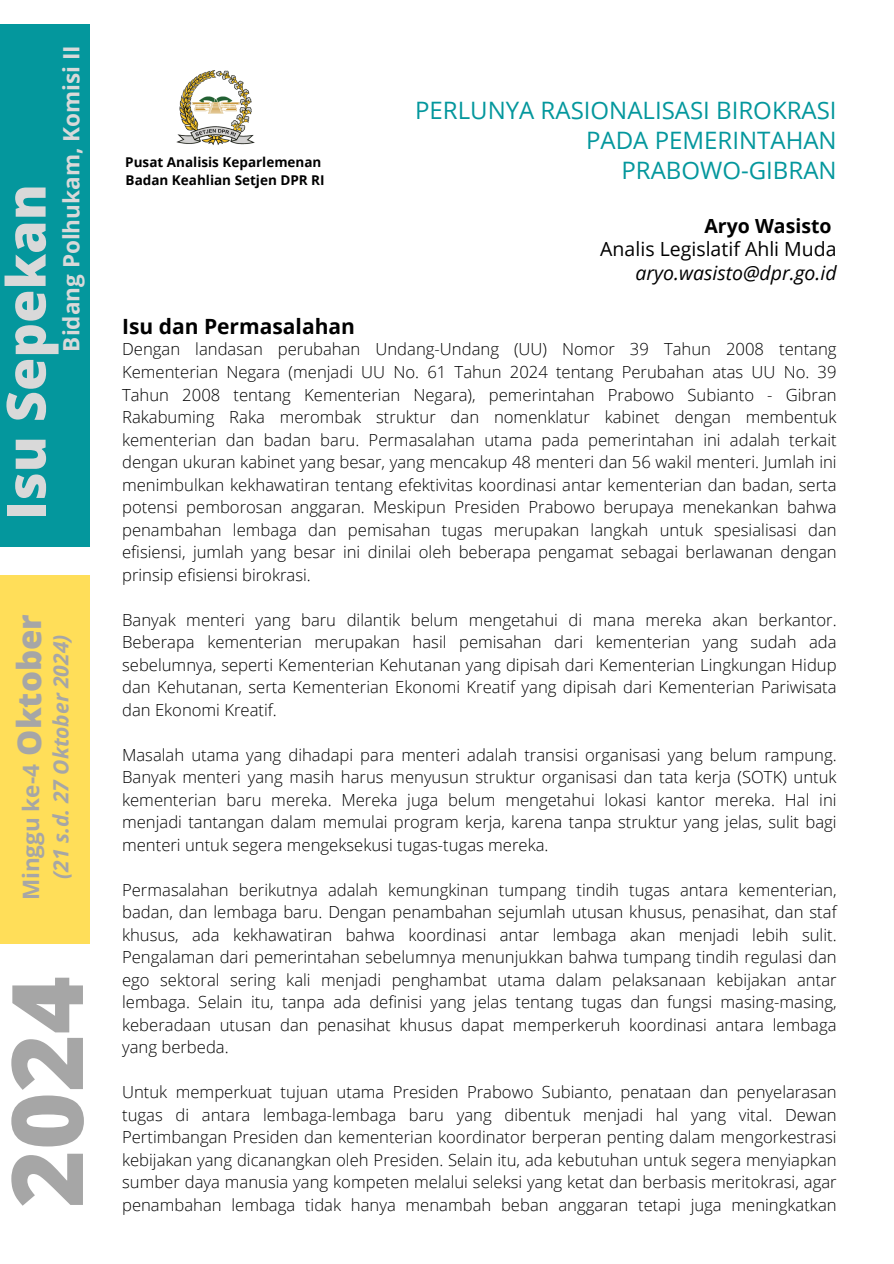
<style>
.page{position:relative;width:894px;height:1264px;background:#fff}
.page>*{position:absolute;margin:0;border:0;box-sizing:border-box;transform-origin:0 0}
.t1{font:800 98.85px "Open Sans";color:#a6a6a6}
.t2{font:800 54px "Open Sans";color:#d9d9d9}
.t3{font:800 33px "Open Sans";color:#a6a6a6}
.t4{font:24px/30.3px "Open Sans";color:#04979d;text-align:right}
.t5{font:700 22.5px "Open Sans";color:#d9d9d9}
.t6{font:700 22.5px "Open Sans";color:#a6a6a6}
.t7{font:italic 700 21px "Open Sans";color:#a6a6a6}
.t8{font:700 21px "Open Sans";color:#000}
.t9{font:19.5px "Open Sans";color:#000}
.t10{font:italic 19.5px "Open Sans";color:#000}
.t11{font:700 19.5px "Open Sans";color:#000}
.t12{font:300 16.65px/22.5px "Open Sans";color:#000;text-align:justify}
.t13{font:700 13.5px "Open Sans";color:#000}
</style>
<div class="page">
<div style="left:0;top:25px;width:89px;height:522px;background:#04979d"></div>
<div style="left:0;top:575px;width:89px;height:368px;background:#ffde59"></div>
<img style="left:176px;top:70px;width:79px;height:75px">
<p class="t5" style="left:55px;top:351px;width:308px;rotate:-90deg">Bidang Polhukam, Komisi II</p>
<p class="t2" style="left:-12px;top:520px;width:337px;rotate:-90deg">Isu Sepekan</p>
<p class="t3" style="left:6px;top:755px;width:143px;rotate:-90deg">Oktober</p>
<h6 class="t6" style="left:15px;top:900px;width:138px;rotate:-90deg">Minggu ke-4</h6>
<p class="t7" style="left:46px;top:878px;width:247px;rotate:-90deg">(21 s.d. 27 Oktober 2024)</p>
<p class="t1" style="left:-23px;top:1207px;width:233px;rotate:-90deg">2024</p>
<p class="t13" style="left:125px;top:152px;width:198px">Pusat Analisis Keparlemenan</p>
<p class="t13" style="left:126px;top:170px;width:200px">Badan Keahlian Setjen DPR RI</p>
<h4 class="t8" style="left:122px;top:312px;width:234px">Isu dan Permasalahan</h4>
<p class="t4" style="left:415px;top:94px;width:423px">PERLUNYA RASIONALISASI BIROKRASI<br>PADA PEMERINTAHAN<br>PRABOWO-GIBRAN</p>
<p class="t11" style="left:704px;top:212px;width:129px">Aryo Wasisto</p>
<p class="t9" style="left:600px;top:235px;width:238px">Analis Legislatif Ahli Muda</p>
<p class="t10" style="left:635px;top:259px;width:202px">aryo.wasisto@dpr.go.id</p>
<h5 class="t12" style="left:122px;top:338px;width:715px">Dengan landasan perubahan Undang-Undang (UU) Nomor 39 Tahun 2008 tentang Kementerian Negara (menjadi UU No. 61 Tahun 2024 tentang Perubahan atas UU No. 39<br>Tahun 2008 tentang Kementerian Negara), pemerintahan Prabowo Subianto - Gibran Rakabuming Raka merombak struktur dan nomenklatur kabinet dengan membentuk kementerian dan badan baru. Permasalahan utama pada pemerintahan ini adalah terkait dengan ukuran kabinet yang besar, yang mencakup 48 menteri dan 56 wakil menteri. Jumlah ini menimbulkan kekhawatiran tentang efektivitas koordinasi antar kementerian dan badan, serta potensi pemborosan anggaran. Meskipun Presiden Prabowo berupaya menekankan bahwa penambahan lembaga dan pemisahan tugas merupakan langkah untuk spesialisasi dan efisiensi, jumlah yang besar ini dinilai oleh beberapa pengamat sebagai berlawanan dengan prinsip efisiensi birokrasi.</h5>
<h3 class="t12" style="left:122px;top:608px;width:715px">Banyak menteri yang baru dilantik belum mengetahui di mana mereka akan berkantor.<br>Beberapa kementerian merupakan hasil pemisahan dari kementerian yang sudah ada sebelumnya, seperti Kementerian Kehutanan yang dipisah dari Kementerian Lingkungan Hidup dan Kehutanan, serta Kementerian Ekonomi Kreatif yang dipisah dari Kementerian Pariwisata dan Ekonomi Kreatif.</h3>
<h5 class="t12" style="left:122px;top:743px;width:715px">Masalah utama yang dihadapi para menteri adalah transisi organisasi yang belum rampung.<br>Banyak menteri yang masih harus menyusun struktur organisasi dan tata kerja (SOTK) untuk kementerian baru mereka. Mereka juga belum mengetahui lokasi kantor mereka. Hal ini menjadi tantangan dalam memulai program kerja, karena tanpa struktur yang jelas, sulit bagi menteri untuk segera mengeksekusi tugas-tugas mereka.</h5>
<h6 class="t12" style="left:122px;top:878px;width:715px">Permasalahan berikutnya adalah kemungkinan tumpang tindih tugas antara kementerian, badan, dan lembaga baru. Dengan penambahan sejumlah utusan khusus, penasihat, dan staf khusus, ada kekhawatiran bahwa koordinasi antar lembaga akan menjadi lebih sulit.<br>Pengalaman dari pemerintahan sebelumnya menunjukkan bahwa tumpang tindih regulasi dan ego sektoral sering kali menjadi penghambat utama dalam pelaksanaan kebijakan antar lembaga. Selain itu, tanpa ada definisi yang jelas tentang tugas dan fungsi masing-masing, keberadaan utusan dan penasihat khusus dapat memperkeruh koordinasi antara lembaga yang berbeda.</h6>
<h1 class="t12" style="left:122px;top:1080px;width:715px">Untuk memperkuat tujuan utama Presiden Prabowo Subianto, penataan dan penyelarasan tugas di antara lembaga-lembaga baru yang dibentuk menjadi hal yang vital. Dewan Pertimbangan Presiden dan kementerian koordinator berperan penting dalam mengorkestrasi kebijakan yang dicanangkan oleh Presiden. Selain itu, ada kebutuhan untuk segera menyiapkan sumber daya manusia yang kompeten melalui seleksi yang ketat dan berbasis meritokrasi, agar penambahan lembaga tidak hanya menambah beban anggaran tetapi juga meningkatkan</h1>
</div>
